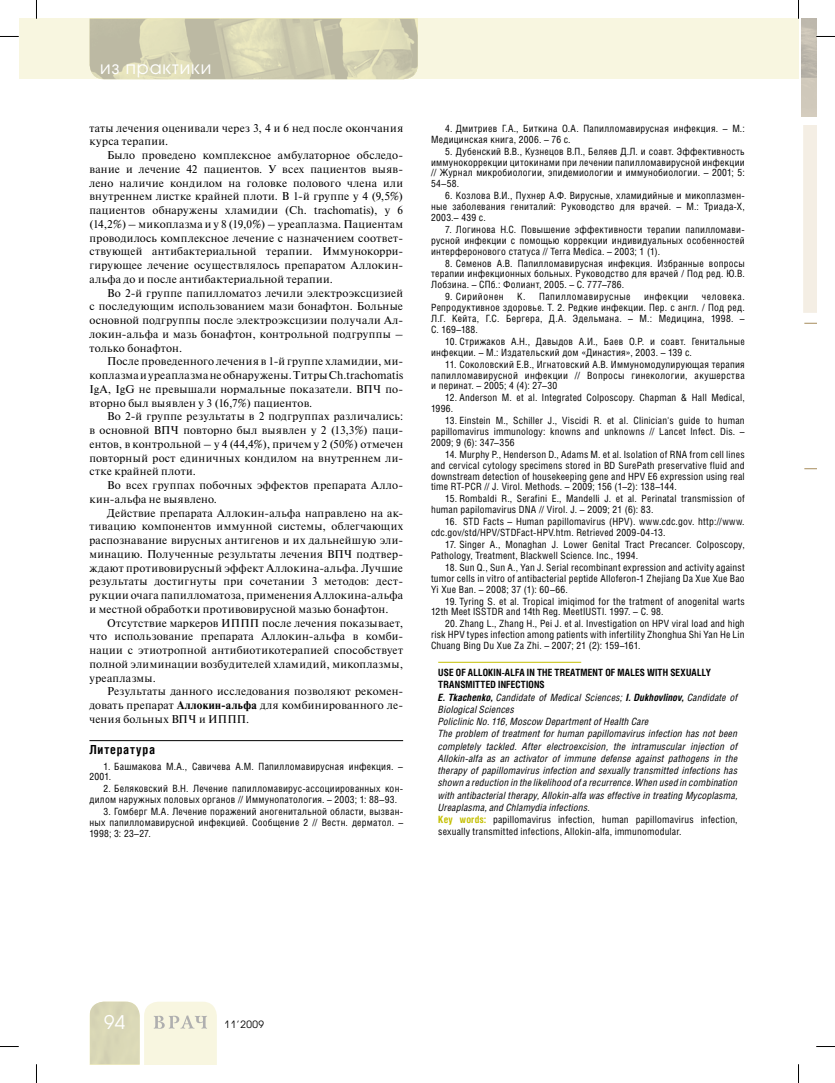
<style>
.page{position:relative;width:835px;height:1083px;background:#fff}
.page>*{position:absolute;margin:0;border:0;box-sizing:border-box;transform-origin:0 0}
.t1{font:18.75px "Avant Garde Gothic C";color:#fff}
.t2{font:17.5px "Avant Garde Gothic C";letter-spacing:.05em;color:#fff}
.t3{font:700 12.5px "Helios Cond";letter-spacing:.07em;color:#000}
.t4{font:11.25px/13.8px "Newton C";letter-spacing:.025em;color:#000;text-align:justify}
.t5{font:10px/10.9px "Helios Cond";letter-spacing:.02em;color:#000;text-align:justify}
.t6{font:italic 10px/12.2px "Helios Cond";letter-spacing:.015em;color:#000}
.t7{font:10px "Helios Cond";letter-spacing:.05em;color:#000}
.t8{font:10px "Avant Garde Gothic C";letter-spacing:.05em;color:#000}
.s1{font-weight:700}
.s2{font-weight:700;font-style:normal}
.s3{font-weight:700;font-style:normal;color:#c4bf00}
.s4{font-style:normal}
</style>
<div class="page">
<div style="left:19px;top:19px;width:779px;height:60px;background:#f8f6e0"></div>
<svg style="left:90px;top:1001px;width:127px;height:63px;background:#eae8d0"></svg>
<svg style="left:90px;top:19px;width:328px;height:60px;background:#d0cdaf"></svg>
<hr style="left:89px;top:740px;width:314px;height:1px;background:#000">
<hr style="left:438px;top:662px;width:143px;height:1px;background:#c4bf00">
<div style="left:803px;top:125px;width:13px;height:188px;background:#f4eee4"></div>
<svg style="left:804px;top:323px;width:12px;height:146px"></svg>
<svg style="left:0;top:36px;width:19px;height:1px"></svg>
<svg style="left:0;top:1046px;width:19px;height:1px"></svg>
<svg style="left:816px;top:1046px;width:19px;height:1px"></svg>
<svg style="left:36px;top:0;width:1px;height:19px"></svg>
<svg style="left:36px;top:1064px;width:1px;height:19px"></svg>
<svg style="left:797px;top:0;width:38px;height:117px"></svg>
<svg style="left:798px;top:1064px;width:1px;height:19px"></svg>
<h2 class="t2" style="left:100px;top:57px;width:112px">из практики</h2>
<p class="t4" style="left:89px;top:121px;width:315px">таты лечения оценивали через 3, 4 и 6 нед после окончания курса терапии.</p>
<p class="t4" style="left:89px;top:149px;width:315px;text-indent:18px">Было проведено комплексное амбулаторное обследо&shy;вание и лечение 42 пациентов. У всех пациентов выяв&shy;лено наличие кондилом на головке полового члена или внутреннем листке крайней плоти. В 1-й группе у 4 (9,5%) пациентов обнаружены хламидии (Ch. trachomatis), у 6 (14,2%) – микоплазма и у 8 (19,0%) – уреаплазма. Пациентам проводилось комплексное лечение с назначением соответ&shy;ствующей антибактериальной терапии. Иммунокорри&shy;гирующее лечение осуществлялось препаратом Аллокин&shy;альфа до и после антибактериальной терапии.</p>
<p class="t4" style="left:89px;top:286px;width:315px;text-indent:18px">Во 2-й группе папилломатоз лечили электроэксцизией с последующим использованием мази бонафтон. Больные основной подгруппы после электроэксцизии получали Ал&shy;локин-альфа и мазь бонафтон, контрольной подгруппы – только бонафтон.</p>
<p class="t4" style="left:89px;top:355px;width:315px;text-indent:18px">После проведенного лечения в 1-й группе хламидии, ми&shy;коплазма иуреаплазма не обнаружены. Титры Ch.trachomatis IgA, IgG не превышали нормальные показатели. ВПЧ по&shy;вторно был выявлен у 3 (16,7%) пациентов.</p>
<p class="t4" style="left:89px;top:410px;width:315px;text-indent:18px">Во 2-й группе результаты в 2 подгруппах различались: в основной ВПЧ повторно был выявлен у 2 (13,3%) паци&shy;ентов, в контрольной – у 4 (44,4%), причем у 2 (50%) отмечен повторный рост единичных кондилом на внутреннем ли&shy;стке крайней плоти.</p>
<p class="t4" style="left:89px;top:478px;width:315px;text-indent:18px">Во всех группах побочных эффектов препарата Алло&shy;кин-альфа не выявлено.</p>
<p class="t4" style="left:89px;top:506px;width:315px;text-indent:18px">Действие препарата Аллокин-альфа направлено на ак&shy;тивацию компонентов иммунной системы, облегчающих распознавание вирусных антигенов и их дальнейшую эли&shy;минацию. Полученные результаты лечения ВПЧ подтвер&shy;ждают противовирусный эффект Аллокина-альфа. Лучшие результаты достигнуты при сочетании 3 методов: дест&shy;рукции очага папилломатоза, применения Аллокина-альфа и местной обработки противовирусной мазью бонафтон.</p>
<p class="t4" style="left:89px;top:616px;width:315px;text-indent:18px">Отсутствие маркеров ИППП после лечения показывает, что использование препарата Аллокин-альфа в комби&shy;нации с этиотропной антибиотикотерапией способствует полной элиминации возбудителей хламидий, микоплазмы, уреаплазмы.</p>
<p class="t4" style="left:89px;top:685px;width:315px;text-indent:18px">Результаты данного исследования позволяют рекомен&shy;довать препарат <span class="s1">Аллокин-альфа</span> для комбинированного ле&shy;чения больных ВПЧ и ИППП.</p>
<p class="t3" style="left:89px;top:742px;width:67px">Литература</p>
<p class="t5" style="left:89px;top:760px;width:315px;text-indent:14px">1. Башмакова М.А., Савичева A.M. Папилломавирусная инфекция. –<br>2001.</p>
<p class="t5" style="left:89px;top:783px;width:315px;text-indent:14px">2. Беляковский В.Н. Лечение папилломавирус-ассоциированных кон&shy;дилом наружных половых органов // Иммунопатология. – 2003; 1: 88–93.</p>
<p class="t5" style="left:89px;top:806px;width:315px;text-indent:14px">3. Гомберг М.А. Лечение поражений аногенитальной области, вызван&shy;ных папилломавирусной инфекцией. Сообщение 2 // Вестн. дерматол. – 1998; 3: 23–27.</p>
<p class="t5" style="left:431px;top:123px;width:315px;text-indent:14px">4. Дмитриев Г.А., Биткина О.А. Папилломавирусная инфекция. – М.:<br>Медицинская книга, 2006. – 76 с.</p>
<p class="t5" style="left:431px;top:145px;width:315px;text-indent:14px">5. Дубенский В.В., Кузнецов В.П., Беляев Д.Л. и соавт. Эффективность иммунокоррекции цитокинами при лечении папилломавирусной инфекции // Журнал микробиологии, эпидемиологии и иммунобиологии. – 2001; 5:<br>54–58.</p>
<p class="t5" style="left:431px;top:190px;width:315px;text-indent:14px">6. Козлова В.И., Пухнер А.Ф. Вирусные, хламидийные и микоплазмен&shy;ные заболевания гениталий: Руководство для врачей. – М.: Триада-Х, 2003.– 439 с.</p>
<p class="t5" style="left:431px;top:224px;width:315px;text-indent:14px">7. Логинова Н.С. Повышение эффективности терапии папилломави&shy;русной инфекции с помощью коррекции индивидуальных особенностей интерферонового статуса // Terra Medica. – 2003; 1 (1).</p>
<p class="t5" style="left:431px;top:257px;width:315px;text-indent:14px">8. Семенов А.В. Папилломавирусная инфекция. Избранные вопросы терапии инфекционных больных. Руководство для врачей / Под ред. Ю.В.<br>Лобзина. – СПб.: Фолиант, 2005. – С. 777–786.</p>
<p class="t7" style="left:445px;top:291px;width:60px">9. Сирийонен</p>
<p class="t7" style="left:517px;top:291px;width:115px">К. Папилломавирусные</p>
<p class="t7" style="left:644px;top:291px;width:46px">инфекции</p>
<p class="t5" style="left:431px;top:291px;width:315px;text-indent:271px">человека.<br>Репродуктивное здоровье. Т. 2. Редкие инфекции. Пер. с англ. / Под ред.<br>Л.Г. Кейта, Г.С. Бергера, Д.А. Эдельмана. – М.: Медицина, 1998. – С. 169–188.</p>
<p class="t5" style="left:431px;top:336px;width:315px;text-indent:14px">10. Стрижаков А.Н., Давыдов А.И., Баев О.Р. и соавт. Генитальные инфекции. – М.: Издательский дом «Династия», 2003. – 139 с.</p>
<p class="t5" style="left:431px;top:358px;width:315px;text-indent:14px">11. Соколовский Е.В., Игнатовский А.В. Иммуномодулирующая терапия папилломавирусной инфекции // Вопросы гинекологии, акушерства и перинат. – 2005; 4 (4): 27–30</p>
<p class="t5" style="left:431px;top:392px;width:315px;text-indent:14px">12. Anderson М. et al. Integrated Colposcopy. Chapman &amp; Hall Medical,<br>1996.</p>
<p class="t5" style="left:431px;top:415px;width:315px;text-indent:14px">13. Einstein M., Schiller J., Viscidi R. et al. Clinician's guide to human papillomavirus immunology: knowns and unknowns // Lancet Infect. Dis. – 2009; 9 (6): 347–356</p>
<p class="t5" style="left:431px;top:449px;width:315px;text-indent:14px">14. Murphy P., Henderson D., Adams M. et al. Isolation of RNA from cell lines and cervical cytology specimens stored in BD SurePath preservative fluid and downstream detection of housekeeping gene and HPV E6 expression using real time RT-PCR // J. Virol. Methods. – 2009; 156 (1–2): 138–144.</p>
<p class="t5" style="left:431px;top:493px;width:315px;text-indent:14px">15. Rombaldi R., Serafini E., Mandelli J. et al. Perinatal transmission of human papilomavirus DNA // Virol. J. – 2009; 21 (6): 83.</p>
<p class="t5" style="left:431px;top:516px;width:315px;text-indent:14px">16. STD Facts – Human papillomavirus (HPV). www.cdc.gov. http://www. cdc.gov/std/HPV/STDFact-HPV.htm. Retrieved 2009-04-13.</p>
<p class="t5" style="left:431px;top:539px;width:315px;text-indent:14px">17. Singer A., Monaghan J. Lower Genital Tract Precancer. Colposcopy,<br>Pathology, Treatment, Blackwell Science. Inc., 1994.</p>
<p class="t5" style="left:431px;top:562px;width:315px;text-indent:14px">18. Sun Q., Sun A., Yan J. Serial recombinant expression and activity against tumor cells in vitro of antibacterial peptide Alloferon-1 Zhejiang Da Xue Xue Bao Yi Xue Ban. – 2008; 37 (1): 60–66.</p>
<p class="t5" style="left:431px;top:595px;width:315px;text-indent:14px">19. Tyring S. et al. Tropical imiqimod for the tratment of anogenital warts<br>12th Meet ISSTDR and 14th Reg. MeetIUSTI. 1997. – С. 98.</p>
<p class="t5" style="left:431px;top:618px;width:315px;text-indent:14px">20. Zhang L., Zhang H., Pei J. et al. Investigation on HPV viral load and high risk HPV types infection among patients with infertility Zhonghua Shi Yan He Lin Chuang Bing Du Xue Za Zhi. – 2007; 21 (2): 159–161.</p>
<p class="t6" style="left:438px;top:666px;width:301px"><span class="s2">USE OF ALLOKIN-ALFA IN THE TREATMENT OF MALES WITH SEXUALLY TRANSMITTED INFECTIONS<br></span><span class="s1">E. Tkachenko,</span> Candidate of Medical Sciences; <span class="s1">I. Dukhovlinov,</span> Candidate of Biological Sciences<br>Policlinic No. 116, Moscow Department of Health Care<br>The problem of treatment for human papillomavirus infection has not been completely tackled. After electroexcision, the intramuscular injection of Allokin-alfa as an activator of immune defense against pathogens in the therapy of papillomavirus infection and sexually transmitted infections has shown a reduction in the likelihood of a recurrence. When used in combination with antibacterial therapy, Allokin-alfa was effective in treating Mycoplasma, Ureaplasma, and Chlamydia infections.<br><span class="s3">Key words:</span> <span class="s4">papillomavirus infection, human papillomavirus infection, sexually transmitted infections, Allokin-alfa, immunomodular.</span></p>
<h1 class="t1" style="left:104px;top:1011px;width:22px">94</h1>
<p class="t8" style="left:224px;top:1019px;width:41px">11’2009</p>
</div>
